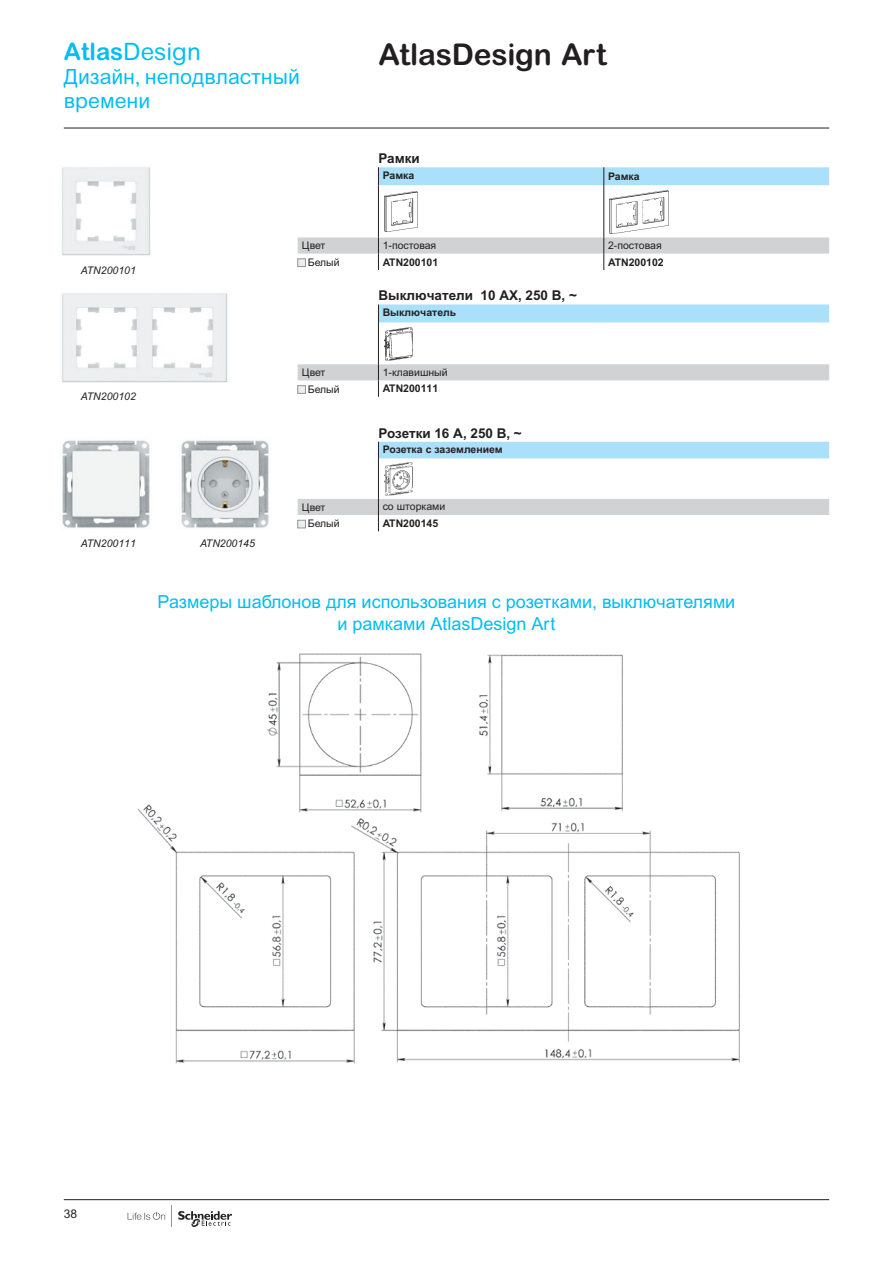
<style>
.page{position:relative;width:893px;height:1263px;background:#fff}
.page>*{position:absolute;margin:0;border:0;box-sizing:border-box;transform-origin:0 0}
.t1{font:700 30px "Arial Rounded MT Pro Cyr";letter-spacing:-.005em;color:#231f20}
.t2{font:24px "Arial Rounded MT Pro Cyr";color:#01bdf2}
.t3{font:21px/24px "Arial Rounded MT Pro Cyr";color:#01bdf2}
.t4{font:18px/21.6px "Arial MT Pro Cyr";color:#01bdf2;text-align:center}
.t5{font:700 13.5px "Arial MT Pro Cyr";color:#231f20}
.t6{font:12px "Arial MT Pro Cyr";color:#231f20}
.t7{font:700 10.5px "Arial MT Pro Cyr";color:#231f20}
.t8{font:10.5px "Arial MT Pro Cyr";color:#231f20}
.t9{font:italic 10.5px "Arial MT Pro Cyr";color:#231f20}
.s1{font-weight:700}
</style>
<div class="page">
<hr style="left:64px;top:128px;width:765px;height:1px;background:#231f20">
<svg style="left:128px;top:1212px;width:37px;height:8px"></svg>
<svg style="left:178px;top:1211px;width:54px;height:16px"></svg>
<hr style="left:64px;top:1199px;width:765px;height:1px;background:#231f20">
<svg style="left:379px;top:167px;width:450px;height:70px"></svg>
<svg style="left:298px;top:237px;width:531px;height:143px"></svg>
<hr style="left:379px;top:185px;width:224px;height:1px;background:#fff">
<hr style="left:379px;top:323px;width:225px;height:1px;background:#fff">
<hr style="left:604px;top:185px;width:225px;height:1px;background:#fff">
<hr style="left:604px;top:323px;width:225px;height:1px;background:#fff">
<svg style="left:378px;top:167px;width:1px;height:19px"></svg>
<svg style="left:603px;top:167px;width:1px;height:19px"></svg>
<hr style="left:378px;top:186px;width:1px;height:51px;background:#231f20">
<hr style="left:603px;top:186px;width:1px;height:51px;background:#231f20">
<svg style="left:378px;top:237px;width:1px;height:33px"></svg>
<svg style="left:603px;top:237px;width:1px;height:33px"></svg>
<svg style="left:378px;top:304px;width:1px;height:19px"></svg>
<hr style="left:378px;top:323px;width:1px;height:41px;background:#231f20">
<svg style="left:378px;top:364px;width:1px;height:33px"></svg>
<img style="left:385px;top:192px;width:32px;height:39px">
<img style="left:610px;top:190px;width:59px;height:43px">
<svg style="left:300px;top:261px;width:4px;height:4px"></svg>
<div style="left:298px;top:259px;width:8px;height:8px;border:1px solid #939598"></div>
<img style="left:385px;top:327px;width:28px;height:33px">
<svg style="left:300px;top:388px;width:4px;height:3px"></svg>
<div style="left:298px;top:386px;width:8px;height:7px;border:1px solid #939598"></div>
<div style="left:378px;top:442px;width:451px;height:17px;background:#aae0f9"></div>
<hr style="left:378px;top:459px;width:1px;height:40px;background:#231f20">
<img style="left:385px;top:463px;width:27px;height:32px">
<svg style="left:298px;top:499px;width:531px;height:32px"></svg>
<div style="left:298px;top:520px;width:8px;height:8px;border:1px solid #939598"></div>
<img style="left:137px;top:653px;width:603px;height:411px">
<img style="left:62px;top:167px;width:89px;height:89px">
<img style="left:62px;top:293px;width:166px;height:90px">
<img style="left:62px;top:440px;width:88px;height:88px">
<img style="left:181px;top:440px;width:88px;height:88px">
<h2 class="t2" style="left:64px;top:38px;width:139px"><span class="s1">Atlas</span>Design</h2>
<p class="t3" style="left:64px;top:66px;width:237px">Дизайн, неподвластный времени</p>
<h1 class="t1" style="left:378px;top:36px;width:230px">AtlasDesign Art</h1>
<p class="t5" style="left:378px;top:150px;width:43px">Рамки</p>
<p class="t7" style="left:383px;top:169px;width:33px">Рамка</p>
<p class="t7" style="left:608px;top:170px;width:33px">Рамка</p>
<p class="t9" style="left:81px;top:264px;width:56px">ATN200101</p>
<p class="t9" style="left:81px;top:390px;width:56px">ATN200102</p>
<p class="t9" style="left:81px;top:537px;width:56px">ATN200111</p>
<p class="t9" style="left:200px;top:537px;width:56px">ATN200145</p>
<p class="t8" style="left:302px;top:240px;width:25px">Цвет</p>
<p class="t8" style="left:383px;top:240px;width:55px">1-постовая</p>
<p class="t8" style="left:608px;top:240px;width:55px">2-постовая</p>
<p class="t8" style="left:308px;top:256px;width:33px">Белый</p>
<p class="t7" style="left:383px;top:256px;width:57px">ATN200101</p>
<p class="t7" style="left:608px;top:256px;width:57px">ATN200102</p>
<p class="t5" style="left:378px;top:288px;width:200px">Выключатели 10 АХ, 250 B, ~</p>
<p class="t7" style="left:383px;top:306px;width:75px">Выключатель</p>
<p class="t8" style="left:302px;top:366px;width:25px">Цвет</p>
<p class="t8" style="left:383px;top:366px;width:66px">1-клавишный</p>
<p class="t8" style="left:308px;top:383px;width:33px">Белый</p>
<p class="t7" style="left:383px;top:383px;width:57px">ATN200111</p>
<p class="t5" style="left:378px;top:425px;width:145px">Розетки 16 А, 250 B, ~</p>
<p class="t7" style="left:383px;top:443px;width:121px">Розетка с заземлением</p>
<p class="t8" style="left:302px;top:501px;width:25px">Цвет</p>
<p class="t8" style="left:383px;top:500px;width:64px">со шторками</p>
<p class="t8" style="left:308px;top:517px;width:33px">Белый</p>
<p class="t7" style="left:383px;top:517px;width:57px">ATN200145</p>
<p class="t4" style="left:158px;top:592px;width:579px">Размеры шаблонов для использования с розетками, выключателями и рамками AtlasDesign Art</p>
<p class="t6" style="left:64px;top:1206px;width:15px">38</p>
</div>
